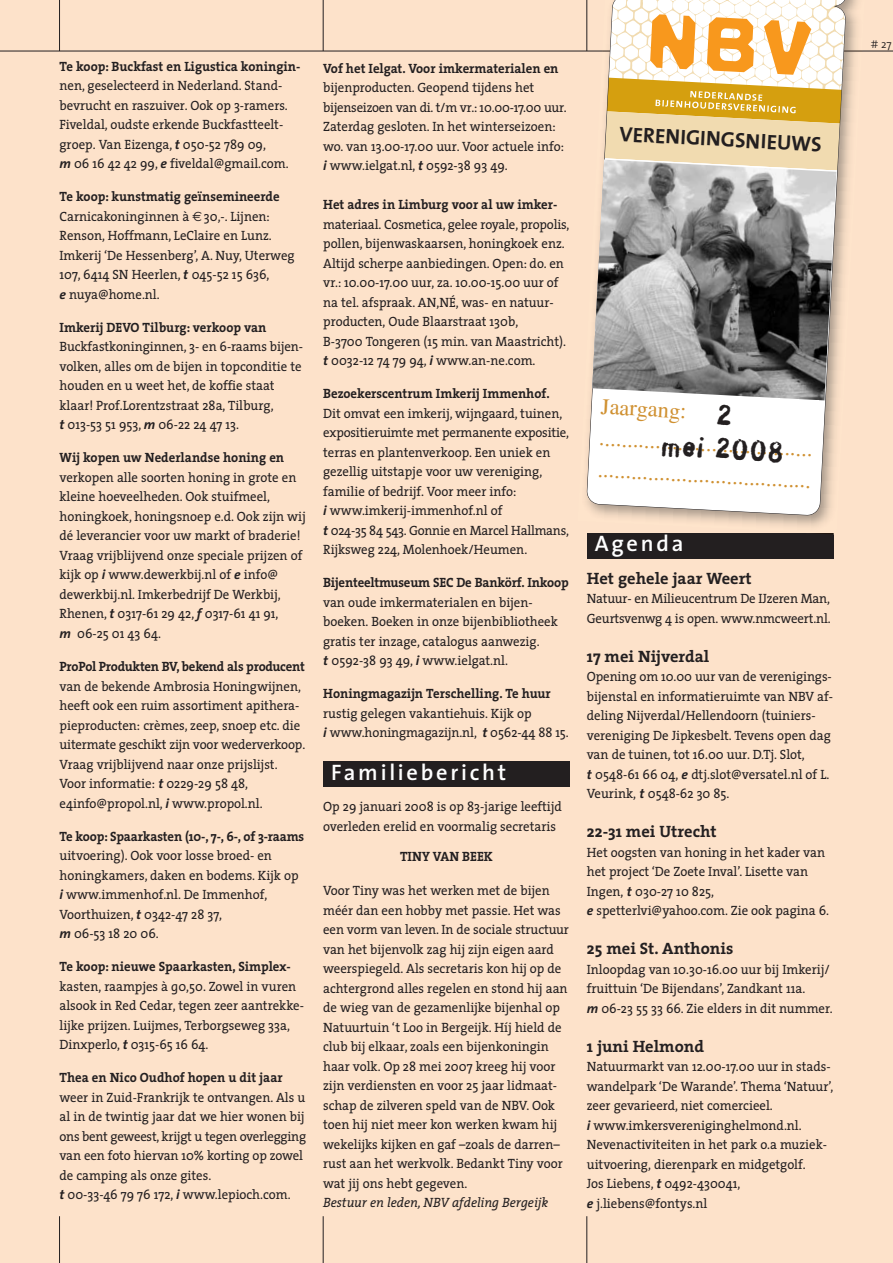
<style>
.page{position:relative;width:893px;height:1263px;background:#fde2ca}
.page>*{position:absolute;margin:0;border:0;box-sizing:border-box;transform-origin:0 0}
.t1{font:27px/33px "Stamp Gothic";color:#231f20;text-align:center}
.t2{font:22.5px/31.5px "Times";color:#d09132}
.t3{font:600 22.5px "The Sans";letter-spacing:.12em;color:#fff}
.t4{font:700 21px "The Sans";color:#231f20}
.t5{font:700 16.5px "The Serif";color:#231f20}
.t6{font:13.5px/19.5px "The Serif";color:#231f20;scale:.95 1}
.t7{font:700 13.5px "The Serif";color:#231f20;scale:.95 1}
.t8{font:700 13.5px "The Serif";letter-spacing:-.02em;color:#231f20;scale:.95 1}
.t9{font:italic 13.5px "The Serif";color:#231f20;scale:.95 1}
.t10{font:300 11.25px "The Sans";color:#231f20}
.s1{font-family:"The Sans";font-weight:700;font-style:italic}
.s2{font-weight:700}
.s3{font-family:"Euro Sans"}
</style>
<div class="page">
<hr style="left:0;top:51px;width:893px;height:1px;background:#231f20">
<hr style="left:59px;top:0;width:1px;height:51px;background:#231f20">
<hr style="left:323px;top:0;width:1px;height:51px;background:#231f20">
<hr style="left:586px;top:0;width:1px;height:51px;background:#231f20">
<hr style="left:59px;top:1216px;width:1px;height:47px;background:#231f20">
<hr style="left:323px;top:1216px;width:1px;height:47px;background:#231f20">
<hr style="left:586px;top:1216px;width:1px;height:47px;background:#231f20">
<div style="left:587px;top:533px;width:246px;height:25px;background:#231f20"></div>
<img style="left:848px;top:0;width:17px;height:51px">
<img style="left:577px;top:51px;width:278px;height:484px">
<img style="left:848px;top:51px;width:14px;height:1px">
<svg style="left:807px;top:533px;width:26px;height:1px"></svg>
<svg style="left:587px;top:0;width:261px;height:516px;background:#f3e0c0"></svg>
<img style="left:592px;top:160px;width:244px;height:240px">
<div style="left:323px;top:761px;width:247px;height:26px;background:#231f20"></div>
<p class="t7" style="left:60px;top:61px;width:255px">Te koop: Buckfast en Ligustica koningin -</p>
<p class="t6" style="left:60px;top:77px;width:243px">nen, geselecteerd in Nederland. Stand - bevrucht en raszuiver. Ook op 3-ramers.<br>Fiveldal, oudste erkende Buckfastteelt - groep. Van Eizenga, <span class="s1">t</span> 050-52 789 09,<br><span class="s1">m</span> 06 16 42 42 99, <span class="s1">e</span> fiveldal@gmail.com.</p>
<p class="t6" style="left:60px;top:188px;width:249px"><span class="s2">Te koop: kunstmatig geïnsemineerde </span>Carnicakoninginnen à <span class="s3">€</span>30,-. Lijnen:<br>Renson, Hoffmann, LeClaire en Lunz.<br>Imkerij ‘De Hessenberg’, A. Nuy, Uterweg 107, 6414 SN Heerlen, <span class="s1">t</span> 045-52 15 636,<br><span class="s1">e</span> nuya@home.nl.</p>
<p class="t7" style="left:60px;top:322px;width:219px">Imkerij DEVO Tilburg: verkoop van</p>
<p class="t6" style="left:60px;top:338px;width:258px">Buckfastkoninginnen, 3- en 6-raams bijen - volken, alles om de bijen in topconditie te houden en u weet het, de koffie staat klaar! Prof.Lorentzstraat 28a, Tilburg,<br><span class="s1">t</span> 013-53 51 953, <span class="s1">m</span> 06-22 24 47 13.</p>
<p class="t7" style="left:60px;top:453px;width:238px">Wij kopen uw Nederlandse honing en</p>
<p class="t6" style="left:60px;top:469px;width:261px">verkopen alle soorten honing in grote en kleine hoeveelheden. Ook stuifmeel, honingkoek, honingsnoep e.d. Ook zijn wij dé leverancier voor uw markt of braderie!<br>Vraag vrijblijvend onze speciale prijzen of kijk op <span class="s1">i</span> www.dewerkbij.nl of <span class="s1">e</span> info@ dewerkbij.nl. Imkerbedrijf De Werkbij, Rhenen, <span class="s1">t</span> 0317-61 29 42, <span class="s1">f</span> 0317-61 41 91,<br><span class="s1">m</span> 06-25 01 43 64.</p>
<p class="t8" style="left:60px;top:661px;width:260px">ProPol Produkten BV, bekend als produ cent</p>
<p class="t6" style="left:60px;top:677px;width:260px">van de bekende Ambrosia Honingwijnen, heeft ook een ruim assortiment apithera - pie producten: crèmes, zeep, snoep etc. die uitermate geschikt zijn voor wederverkoop.<br>Vraag vrijblijvend naar onze prijslijst.<br>Voor informatie: <span class="s1">t</span> 0229-29 58 48, e4info@propol.nl, <span class="s1">i</span> www.propol.nl.</p>
<p class="t7" style="left:60px;top:831px;width:259px">Te koop: Spaarkasten (10-, 7-, 6-, of 3-raams</p>
<p class="t6" style="left:60px;top:847px;width:253px">uitvoering). Ook voor losse broed- en honingkamers, daken en bodems. Kijk op <span class="s1">i</span> www.immenhof.nl. De Immenhof,<br>Voorthuizen, <span class="s1">t</span> 0342-47 28 37,<br><span class="s1">m</span> 06-53 18 20 06.</p>
<p class="t7" style="left:60px;top:961px;width:245px">Te koop: nieuwe Spaarkasten, Simplex -</p>
<p class="t6" style="left:60px;top:977px;width:259px">kasten, raampjes à ¤0,50. Zowel in vuren alsook in Red Cedar, tegen zeer aantrek ke - lijke prijzen. Luijmes, Terborgseweg 33a, Dinxperlo, <span class="s1">t</span> 0315-65 16 64.</p>
<p class="t7" style="left:60px;top:1072px;width:236px">Thea en Nico Oudhof hopen u dit jaar</p>
<p class="t6" style="left:60px;top:1088px;width:261px">weer in Zuid-Frankrijk te ontvangen. Als u al in de twintig jaar dat we hier wonen bij ons bent geweest, krijgt u tegen overleg ging van een foto hiervan 10% korting op zowel de camping als onze gites.<br><span class="s1">t</span> 00-33-46 79 76 172, <span class="s1">i</span> www.lepioch.com.</p>
<p class="t7" style="left:323px;top:63px;width:249px">Vof het Ielgat. Voor imkermaterialen en</p>
<p class="t6" style="left:323px;top:79px;width:258px">bijenproducten. Geopend tijdens het bijenseizoen van di. t/m vr.: 10.00-17.00 uur.<br>Zaterdag gesloten. In het winter seizoen: wo. van 13.00-17.00 uur. Voor actuele info: <span class="s1">i</span> www.ielgat.nl, <span class="s1">t</span> 0592-38 93 49.</p>
<p class="t7" style="left:323px;top:199px;width:248px">Het adres in Limburg voor al uw imker -</p>
<p class="t6" style="left:323px;top:216px;width:261px">materiaal. Cosmetica, gelee royale, propolis, pollen, bijenwaskaarsen, honingkoek enz.<br>Altijd scherpe aanbiedingen. Open: do. en vr.: 10.00-17.00 uur, za. 10.00-15.00 uur of na tel. afspraak. AN,NÉ, was- en natuur - producten, Oude Blaarstraat 130b,<br>B-3700 Tongeren (15 min. van Maastricht). <span class="s1">t</span> 0032-12 74 79 94, <span class="s1">i</span> www.an-ne.com.</p>
<p class="t7" style="left:323px;top:388px;width:240px">Bezoekerscentrum Imkerij Immenhof.</p>
<p class="t6" style="left:323px;top:405px;width:260px">Dit omvat een imkerij, wijngaard, tuinen, expositieruimte met permanente expositie, terras en plantenverkoop. Een uniek en gezellig uitstapje voor uw vereniging, familie of bedrijf. Voor meer info:<br><span class="s1">i</span> www.imkerij-immenhof.nl of<br><span class="s1">t</span> 024-35 84 543. Gonnie en Marcel Hallmans, Rijksweg 224, Molenhoek/Heumen.</p>
<p class="t7" style="left:323px;top:577px;width:260px">Bijenteeltmuseum SEC De Bankörf. Inkoop</p>
<p class="t6" style="left:323px;top:594px;width:249px">van oude imkermaterialen en bijen - boeken. Boeken in onze bijenbibliotheek gratis ter inzage, catalogus aanwezig.<br><span class="s1">t</span> 0592-38 93 49, <span class="s1">i</span> www.ielgat.nl.</p>
<p class="t7" style="left:323px;top:688px;width:241px">Honingmagazijn Terschelling. Te huur</p>
<p class="t6" style="left:323px;top:705px;width:260px">rustig gelegen vakantiehuis. Kijk op<br><span class="s1">i</span> www.honingmagazijn.nl, <span class="s1">t</span> 0562-44 88 15.</p>
<h2 class="t3" style="left:331px;top:763px;width:176px">Familiebericht</h2>
<p class="t6" style="left:323px;top:798px;width:253px">Op 29 januari 2008 is op 83-jarige leeftijd overleden erelid en voormalig secretaris</p>
<p class="t7" style="left:400px;top:851px;width:99px">TINY VAN BEEK</p>
<p class="t6" style="left:323px;top:882px;width:260px">Voor Tiny was het werken met de bijen méér dan een hobby met passie. Het was een vorm van leven. In de sociale structuur van het bijenvolk zag hij zijn eigen aard weerspiegeld. Als secretaris kon hij op de achtergrond alles regelen en stond hij aan de wieg van de gezamenlijke bijenhal op Natuurtuin ‘t Loo in Bergeijk. Híj hield de club bij elkaar, zoals een bijenkoningin haar volk. Op 28 mei 2007 kreeg hij voor zijn verdiensten en voor 25 jaar lidmaat - schap de zilveren speld van de NBV. Ook toen hij niet meer kon werken kwam hij wekelijks kijken en gaf –zoals de darren– rust aan het werkvolk. Bedankt Tiny voor wat jij ons hebt gegeven.</p>
<p class="t9" style="left:323px;top:1197px;width:239px">Bestuur en leden, NBV afdeling Bergeijk</p>
<h3 class="t4" style="left:620px;top:126px;width:204px;rotate:3deg">VERENIGINGSNIEUWS</h3>
<h2 class="t2" style="left:602px;top:393px;width:215px;rotate:3deg">Jaargang: ...................................... ......................................</h2>
<h1 class="t1" style="left:663px;top:398px;width:125px;rotate:3deg">2<br>mei 2008</h1>
<h2 class="t3" style="left:595px;top:535px;width:90px">Agenda</h2>
<p class="t5" style="left:587px;top:571px;width:166px">Het gehele jaar Weert</p>
<p class="t6" style="left:587px;top:590px;width:258px">Natuur- en Milieucentrum De IJzeren Man,<br>Geurtsvenwg 4 is open. www.nmcweert.nl.</p>
<p class="t5" style="left:587px;top:649px;width:124px">17 mei Nijverdal</p>
<p class="t6" style="left:587px;top:668px;width:261px">Opening om 10.00 uur van de verenigings - bijenstal en informatieruimte van NBV af - deling Nijverdal/Hellendoorn (tuiniers - vereniging De Jipkesbelt. Tevens open dag van de tuinen, tot 16.00 uur. D.Tj. Slot,<br><span class="s1">t</span> 0548-61 66 04, <span class="s1">e</span> dtj.slot@versatel.nl of L.<br>Veurink, <span class="s1">t</span> 0548-62 30 85.</p>
<p class="t5" style="left:587px;top:825px;width:131px">22-31 mei Utrecht</p>
<p class="t6" style="left:587px;top:844px;width:257px">Het oogsten van honing in het kader van het project ‘De Zoete Inval’. Lisette van Ingen, <span class="s1">t</span> 030-27 10 825,<br><span class="s1">e</span> spetterlvi@yahoo.com. Zie ook pagina 6.</p>
<p class="t5" style="left:587px;top:942px;width:148px">25 mei St. Anthonis</p>
<p class="t6" style="left:587px;top:961px;width:261px">Inloopdag van 10.30-16.00 uur bij Imkerij/ fruittuin ‘De Bijendans’, Zandkant 11a.<br><span class="s1">m</span> 06-23 55 33 66. Zie elders in dit nummer.</p>
<p class="t5" style="left:587px;top:1039px;width:119px">1 juni Helmond</p>
<p class="t6" style="left:587px;top:1058px;width:261px">Natuurmarkt van 12.00-17.00 uur in stads - wandelpark ‘De Warande’. Thema ‘Natuur’, zeer gevarieerd, niet comercieel.<br><span class="s1">i</span> www.imkersvereniginghelmond.nl.<br>Nevenactiviteiten in het park o.a muziek - uitvoering, dierenpark en midgetgolf.<br>Jos Liebens, <span class="s1">t</span> 0492-430041,<br><span class="s1">e</span> j.liebens@fontys.nl</p>
<p class="t10" style="left:871px;top:40px;width:22px"># 27</p>
</div>
